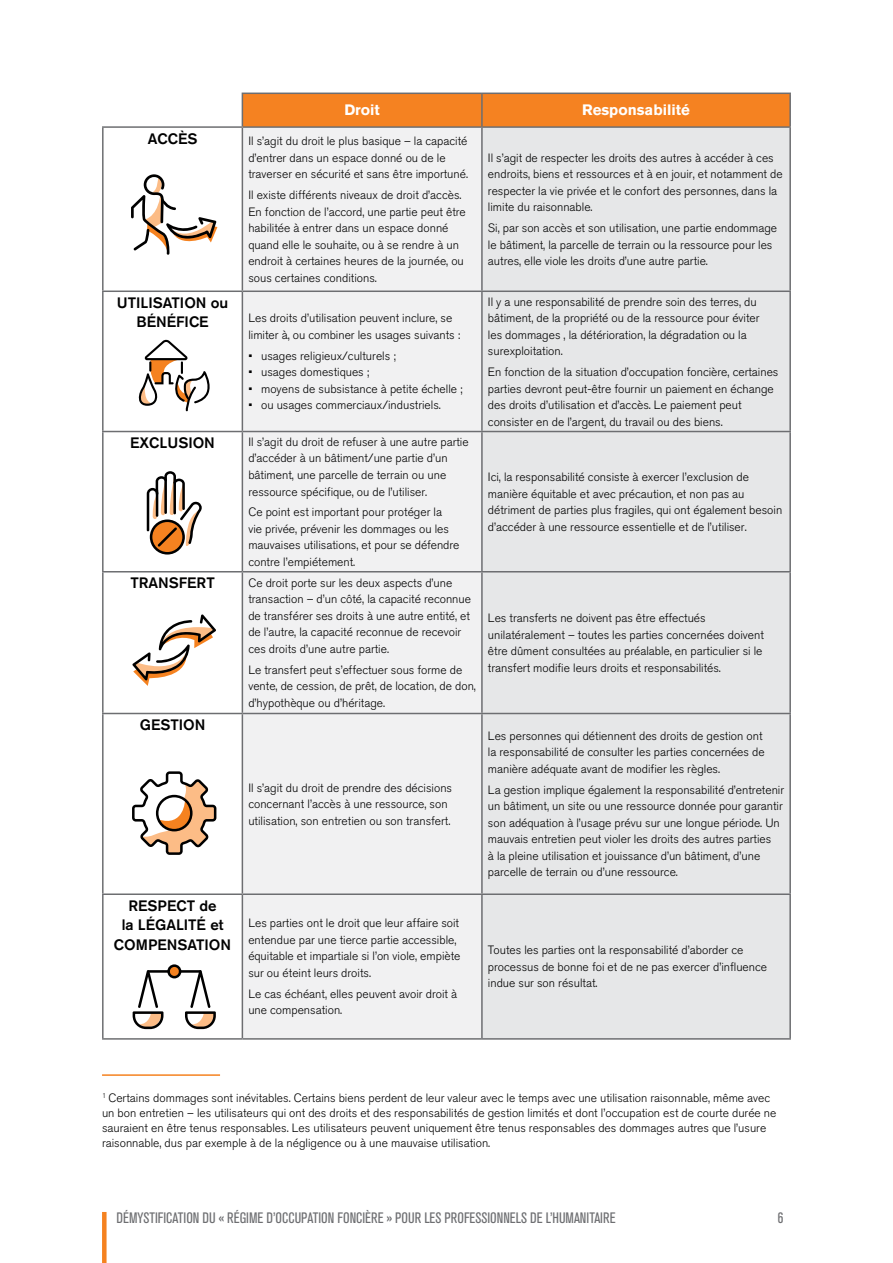
<style>
.page{position:relative;width:893px;height:1263px;background:#fff}
.page>*{position:absolute;margin:0;border:0;box-sizing:border-box;transform-origin:0 0}
.t1{font:500 15px/19.5px "Akzidenz Grotesk BQ";color:#000;text-align:center}
.t2{font:condensed 15px "Akzidenz Grotesk BQ";color:#6d6e71}
.t3{font:700 15px "Akzidenz Grotesk BQ";color:#fff}
.t4{font:300 12px/16.5px "Akzidenz Grotesk BQ";color:#000}
</style>
<div class="page">
<div style="left:102px;top:1212px;width:5px;height:51px;background:#f58220"></div>
<div style="left:243px;top:94px;width:546px;height:32px;background:#f58221"></div>
<div style="left:243px;top:128px;width:238px;height:910px;background:#f1f1f2"></div>
<div style="left:483px;top:128px;width:306px;height:910px;background:#e6e7e8"></div>
<hr style="left:102px;top:126px;width:140px;height:2px;background:#6d6e71">
<hr style="left:102px;top:128px;width:2px;height:162px;background:#6d6e71">
<hr style="left:102px;top:292px;width:2px;height:139px;background:#6d6e71">
<hr style="left:102px;top:432px;width:2px;height:139px;background:#6d6e71">
<hr style="left:102px;top:572px;width:2px;height:141px;background:#6d6e71">
<hr style="left:102px;top:714px;width:2px;height:179px;background:#6d6e71">
<hr style="left:102px;top:895px;width:2px;height:143px;background:#6d6e71">
<hr style="left:102px;top:1038px;width:140px;height:2px;background:#6d6e71">
<hr style="left:242px;top:93px;width:240px;height:1px;background:#6d6e71">
<hr style="left:242px;top:94px;width:1px;height:32px;background:#6d6e71">
<hr style="left:482px;top:93px;width:309px;height:1px;background:#6d6e71">
<hr style="left:481px;top:94px;width:2px;height:32px;background:#6d6e71">
<hr style="left:789px;top:94px;width:2px;height:32px;background:#6d6e71">
<hr style="left:242px;top:126px;width:240px;height:2px;background:#6d6e71">
<hr style="left:242px;top:128px;width:1px;height:162px;background:#6d6e71">
<hr style="left:482px;top:126px;width:309px;height:2px;background:#6d6e71">
<hr style="left:481px;top:128px;width:2px;height:162px;background:#6d6e71">
<hr style="left:789px;top:128px;width:2px;height:162px;background:#6d6e71">
<hr style="left:242px;top:290px;width:240px;height:2px;background:#6d6e71">
<hr style="left:242px;top:292px;width:1px;height:139px;background:#6d6e71">
<hr style="left:482px;top:290px;width:309px;height:2px;background:#6d6e71">
<hr style="left:481px;top:292px;width:2px;height:139px;background:#6d6e71">
<hr style="left:789px;top:292px;width:2px;height:139px;background:#6d6e71">
<hr style="left:242px;top:431px;width:240px;height:1px;background:#6d6e71">
<hr style="left:242px;top:432px;width:1px;height:139px;background:#6d6e71">
<hr style="left:482px;top:431px;width:309px;height:1px;background:#6d6e71">
<hr style="left:481px;top:432px;width:2px;height:139px;background:#6d6e71">
<hr style="left:789px;top:432px;width:2px;height:139px;background:#6d6e71">
<hr style="left:242px;top:571px;width:240px;height:1px;background:#6d6e71">
<hr style="left:242px;top:572px;width:1px;height:141px;background:#6d6e71">
<hr style="left:482px;top:571px;width:309px;height:1px;background:#6d6e71">
<hr style="left:481px;top:572px;width:2px;height:141px;background:#6d6e71">
<hr style="left:789px;top:572px;width:2px;height:141px;background:#6d6e71">
<hr style="left:242px;top:713px;width:240px;height:1px;background:#6d6e71">
<hr style="left:242px;top:714px;width:1px;height:179px;background:#6d6e71">
<hr style="left:482px;top:713px;width:309px;height:1px;background:#6d6e71">
<hr style="left:481px;top:714px;width:2px;height:179px;background:#6d6e71">
<hr style="left:789px;top:714px;width:2px;height:179px;background:#6d6e71">
<hr style="left:242px;top:893px;width:240px;height:2px;background:#6d6e71">
<hr style="left:242px;top:895px;width:1px;height:143px;background:#6d6e71">
<hr style="left:482px;top:893px;width:309px;height:2px;background:#6d6e71">
<hr style="left:481px;top:895px;width:2px;height:143px;background:#6d6e71">
<hr style="left:789px;top:895px;width:2px;height:143px;background:#6d6e71">
<hr style="left:242px;top:1038px;width:240px;height:2px;background:#6d6e71">
<hr style="left:482px;top:1038px;width:309px;height:2px;background:#6d6e71">
<hr style="left:102px;top:290px;width:140px;height:2px;background:#6d6e71">
<hr style="left:102px;top:431px;width:140px;height:1px;background:#6d6e71">
<hr style="left:102px;top:571px;width:140px;height:1px;background:#6d6e71">
<hr style="left:102px;top:713px;width:140px;height:1px;background:#6d6e71">
<hr style="left:102px;top:893px;width:140px;height:2px;background:#6d6e71">
<hr style="left:102px;top:1074px;width:118px;height:2px;background:#f58220">
<svg style="left:147px;top:471px;width:55px;height:83px"></svg>
<svg style="left:132px;top:614px;width:84px;height:72px"></svg>
<svg style="left:132px;top:771px;width:84px;height:84px"></svg>
<svg style="left:133px;top:964px;width:83px;height:65px"></svg>
<svg style="left:138px;top:339px;width:72px;height:72px"></svg>
<svg style="left:131px;top:174px;width:86px;height:81px"></svg>
<p class="t3" style="left:344px;top:102px;width:37px">Droit</p>
<p class="t3" style="left:582px;top:102px;width:109px">Responsabilité</p>
<p class="t1" style="left:148px;top:128px;width:51px">ACCÈS</p>
<p class="t4" style="left:248px;top:133px;width:221px">Il s’agit du droit le plus basique – la capacité d’entrer dans un espace donné ou de le traverser en sécurité et sans être importuné.</p>
<p class="t4" style="left:248px;top:187px;width:219px">Il existe différents niveaux de droit d’accès.<br>En fonction de l’accord, une partie peut être habilitée à entrer dans un espace donné quand elle le souhaite, ou à se rendre à un endroit à certaines heures de la journée, ou sous certaines conditions.</p>
<p class="t1" style="left:117px;top:293px;width:113px">UTILISATION ou<br>BÉNÉFICE</p>
<p class="t4" style="left:248px;top:310px;width:213px">Les droits d’utilisation peuvent inclure, se limiter à, ou combiner les usages suivants :</p>
<p class="t4" style="left:248px;top:347px;width:149px">• usages religieux/culturels ;</p>
<p class="t4" style="left:248px;top:364px;width:122px">• usages domestiques ;</p>
<p class="t4" style="left:248px;top:380px;width:216px">• moyens de subsistance à petite échelle ;</p>
<p class="t4" style="left:248px;top:397px;width:194px">• ou usages commerciaux/industriels.</p>
<p class="t1" style="left:130px;top:433px;width:86px">EXCLUSION</p>
<p class="t4" style="left:248px;top:434px;width:222px">Il s’agit du droit de refuser à une autre partie d’accéder à un bâtiment/une partie d’un bâtiment, une parcelle de terrain ou une ressource spécifique, ou de l’utiliser.</p>
<p class="t4" style="left:248px;top:504px;width:213px">Ce point est important pour protéger la<br>vie privée, prévenir les dommages ou les mauvaises utilisations, et pour se défendre contre l’empiétement.</p>
<p class="t1" style="left:130px;top:573px;width:86px">TRANSFERT</p>
<p class="t4" style="left:248px;top:575px;width:224px">Ce droit porte sur les deux aspects d’une transaction – d’un côté, la capacité reconnue de transférer ses droits à une autre entité, et de l’autre, la capacité reconnue de recevoir ces droits d’une autre partie.</p>
<p class="t4" style="left:248px;top:662px;width:229px">Le transfert peut s’effectuer sous forme de vente, de cession, de prêt, de location, de don, d’hypothèque ou d’héritage.</p>
<p class="t1" style="left:140px;top:715px;width:67px">GESTION</p>
<p class="t4" style="left:248px;top:779px;width:205px">Il s’agit du droit de prendre des décisions concernant l’accès à une ressource, son utilisation, son entretien ou son transfert.</p>
<p class="t1" style="left:114px;top:895px;width:119px">RESPECT de<br>la LÉGALITÉ et<br>COMPENSATION</p>
<p class="t4" style="left:248px;top:915px;width:214px">Les parties ont le droit que leur affaire soit entendue par une tierce partie accessible, équitable et impartiale si l’on viole, empiète sur ou éteint leurs droits.</p>
<p class="t4" style="left:248px;top:985px;width:210px">Le cas échéant, elles peuvent avoir droit à une compensation.</p>
<p class="t4" style="left:488px;top:150px;width:296px">Il s’agit de respecter les droits des autres à accéder à ces endroits, biens et ressources et à en jouir, et notamment de respecter la vie privée et le confort des personnes, dans la limite du raisonnable.</p>
<p class="t4" style="left:488px;top:220px;width:291px">Si, par son accès et son utilisation, une partie endommage le bâtiment, la parcelle de terrain ou la ressource pour les autres, elle viole les droits d’une autre partie.</p>
<p class="t4" style="left:488px;top:294px;width:273px">Il y a une responsabilité de prendre soin des terres, du bâtiment, de la propriété ou de la ressource pour éviter les dommages , la détérioration, la dégradation ou la surexploitation.</p>
<p class="t4" style="left:488px;top:364px;width:292px">En fonction de la situation d’occupation foncière, certaines parties devront peut-être fournir un paiement en échange des droits d’utilisation et d’accès. Le paiement peut consister en de l’argent, du travail ou des biens.</p>
<p class="t4" style="left:488px;top:469px;width:296px">Ici, la responsabilité consiste à exercer l’exclusion de manière équitable et avec précaution, et non pas au détriment de parties plus fragiles, qui ont également besoin d’accéder à une ressource essentielle et de l’utiliser.</p>
<p class="t4" style="left:488px;top:610px;width:277px">Les transferts ne doivent pas être effectués unilatéralement – toutes les parties concernées doivent être dûment consultées au préalable, en particulier si le transfert modifie leurs droits et responsabilités.</p>
<p class="t4" style="left:488px;top:728px;width:278px">Les personnes qui détiennent des droits de gestion ont la responsabilité de consulter les parties concernées de manière adéquate avant de modifier les règles.</p>
<p class="t4" style="left:488px;top:781px;width:298px">La gestion implique également la responsabilité d’entretenir un bâtiment, un site ou une ressource donnée pour garantir son adéquation à l’usage prévu sur une longue période. Un mauvais entretien peut violer les droits des autres parties<br>à la pleine utilisation et jouissance d’un bâtiment, d’une parcelle de terrain ou d’une ressource.</p>
<p class="t4" style="left:488px;top:942px;width:281px">Toutes les parties ont la responsabilité d’aborder ce processus de bonne foi et de ne pas exercer d’influence indue sur son résultat.</p>
<p class="t4" style="left:102px;top:1091px;width:676px;line-height:15px"><sup>1</sup> Certains dommages sont inévitables. Certains biens perdent de leur valeur avec le temps avec une utilisation raisonnable, même avec un bon entretien – les utilisateurs qui ont des droits et des responsabilités de gestion limités et dont l’occupation est de courte durée ne sauraient en être tenus responsables. Les utilisateurs peuvent uniquement être tenus responsables des dommages autres que l’usure raisonnable, dus par exemple à de la négligence ou à une mauvaise utilisation.</p>
<p class="t2" style="left:117px;top:1209px;width:500px">DÉMYSTIFICATION DU « RÉGIME D’OCCUPATION FONCIÈRE » POUR LES PROFESSIONNELS DE L’HUMANITAIRE</p>
<p class="t2" style="left:778px;top:1209px;width:7px">6</p>
</div>
